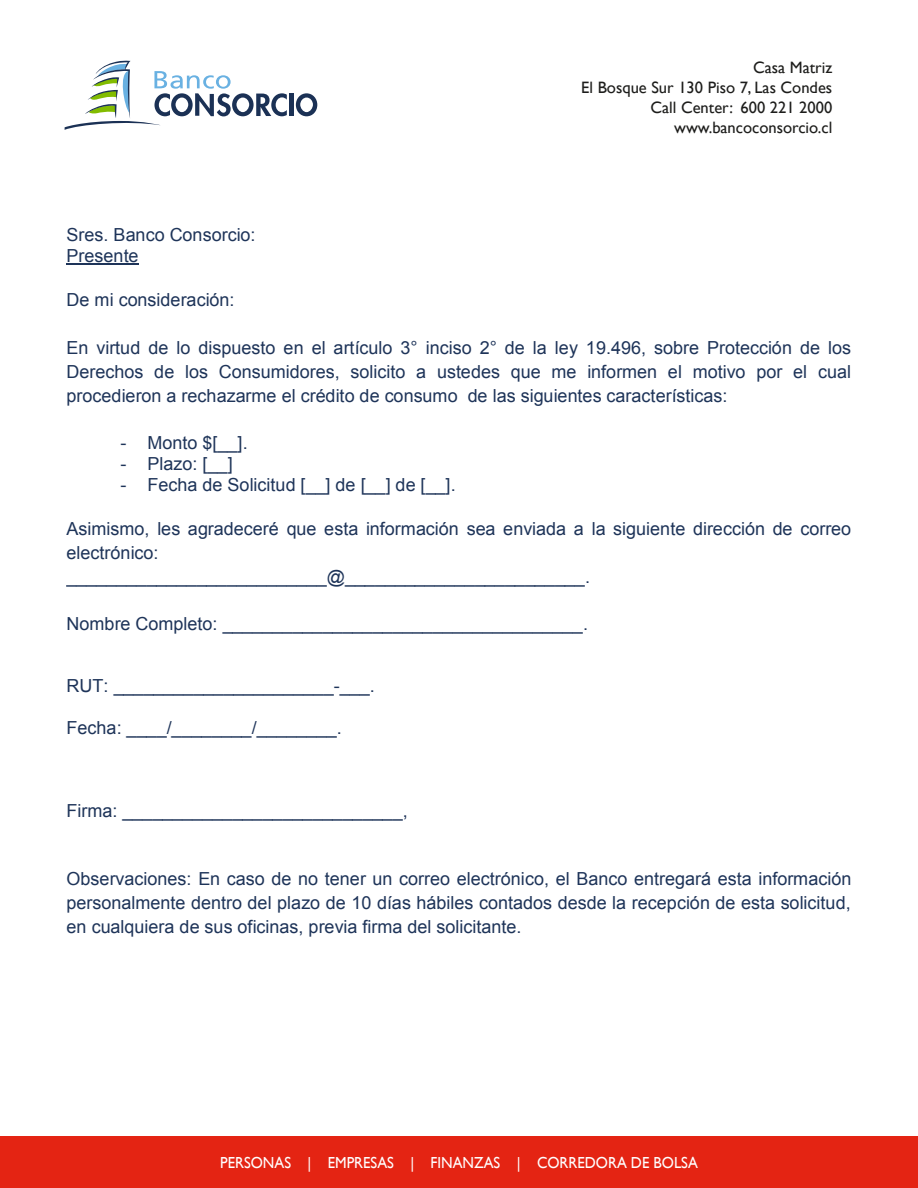
<style>
.page{position:relative;width:918px;height:1188px;background:#fff}
.page>*{position:absolute;margin:0;border:0;box-sizing:border-box;transform-origin:0 0}
.t1{font:18px/23.7px "Arial";color:#1e3459}
.t2{font:16.5px/19.8px "Gill Sans";color:#1d1d1b;text-align:right}
.t3{font:16.05px "Gill Sans";color:#fff;scale:.92 1}
</style>
<div class="page">
<div style="left:0;top:1136px;width:918px;height:52px;background:#e42413"></div>
<hr style="left:67px;top:264px;width:72px;height:1px;background:#1e3459">
<hr style="left:290px;top:94px;width:4px;height:22px;background:#1b3155">
<svg style="left:296px;top:93px;width:21px;height:23px"></svg>
<svg style="left:65px;top:60px;width:222px;height:70px"></svg>
<p class="t2" style="left:581px;top:57px;width:253px">Casa Matriz<br>El Bosque Sur 130 Piso 7, Las Condes<br>Call Center: 600 221 2000 www.bancoconsorcio.cl</p>
<p class="t1" style="left:67px;top:225px;width:191px;line-height:20.7px">Sres. Banco Consorcio:<br>Presente</p>
<p class="t1" style="left:67px;top:288px;width:170px">De mi consideración:</p>
<p class="t1" style="left:67px;top:336px;width:786px;text-align:justify">En virtud de lo dispuesto en el artículo 3° inciso 2° de la ley 19.496, sobre Protección de los Derechos de los Consumidores, solicito a ustedes que me informen el motivo por el cual procedieron a rechazarme el crédito de consumo de las siguientes características:</p>
<p class="t1" style="left:121px;top:431px;width:129px">- Monto $[__].</p>
<p class="t1" style="left:121px;top:452px;width:114px">- Plazo: [__]</p>
<p class="t1" style="left:121px;top:473px;width:337px">- Fecha de Solicitud [__] de [__] de [__].</p>
<p class="t1" style="left:67px;top:517px;width:786px">Asimismo, les agradeceré que esta información sea enviada a la siguiente dirección de correo electrónico:<br>__________________________@________________________.</p>
<p class="t1" style="left:67px;top:612px;width:523px">Nombre Completo: ____________________________________.</p>
<p class="t1" style="left:67px;top:674px;width:310px">RUT: ______________________-___.</p>
<p class="t1" style="left:67px;top:716px;width:277px">Fecha: ____/________/________.</p>
<p class="t1" style="left:67px;top:799px;width:343px">Firma: ____________________________,</p>
<p class="t1" style="left:67px;top:867px;width:786px;text-align:justify">Observaciones: En caso de no tener un correo electrónico, el Banco entregará esta información personalmente dentro del plazo de 10 días hábiles contados desde la recepción de esta solicitud, en cualquiera de sus oficinas, previa firma del solicitante.</p>
<p class="t3" style="left:220px;top:1153px;width:521px">PERSONAS | EMPRESAS | FINANZAS | CORREDORA DE BOLSA</p>
</div>
